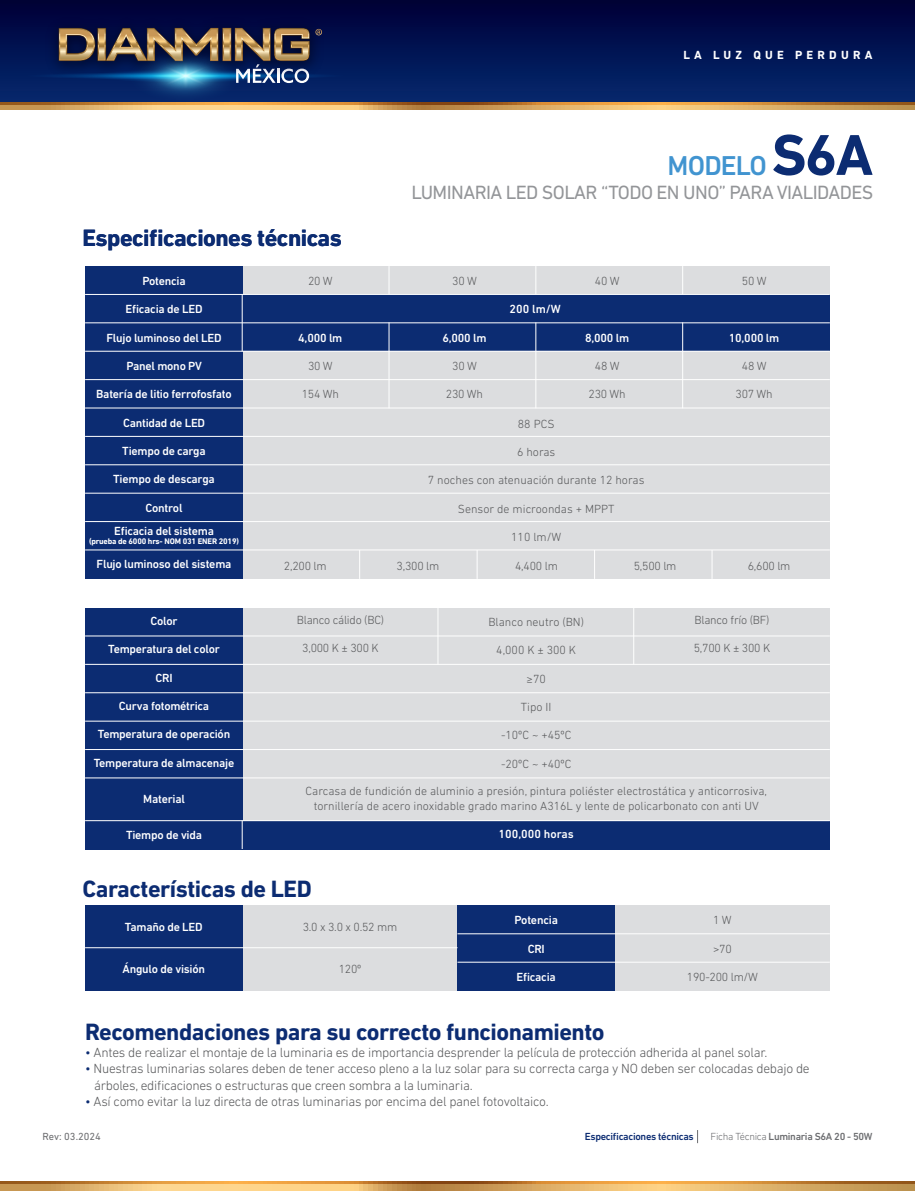
<style>
.page{position:relative;width:915px;height:1191px;background:#fff}
.page>*{position:absolute;margin:0;border:0;box-sizing:border-box;transform-origin:0 0}
.t1{font:500 27.75px "DIN Next LT Pro";letter-spacing:-.03em;color:#4194d0}
.t2{font:700 24px "DIN Next LT Pro";letter-spacing:-.02em;color:#0c2c72}
.t3{font:19.5px "DIN Next LT Pro";letter-spacing:-.03em;color:#939598}
.t4{font:300 13.5px/16.5px "DIN Next LT Pro";letter-spacing:-.02em;color:#57585a}
.t5{font:300 12px "DIN Next LT Pro";color:#57585a}
.t6{font:500 12px "DIN Next LT Pro";letter-spacing:-.02em;color:#fff}
.t7{font:300 12px "DIN Next LT Pro";letter-spacing:-.02em;color:#57585a}
.t8{font:700 12px "DIN Next LT Pro";letter-spacing:.35em;color:#fff}
.t9{font:500 12px "DIN Next LT Pro";color:#fff}
.t10{font:500 10.5px "DIN Next LT Pro";letter-spacing:-.03em;color:#6c6d70}
.t11{font:500 10.5px "DIN Next LT Pro";letter-spacing:-.03em;color:#0c2c72}
.t12{font:10.5px "DIN Next LT Pro";color:#6c6d70}
.t13{font:700 8.25px "DIN Next LT Pro";letter-spacing:-.02em;color:#fff}
.s1{font-weight:700;font-size:58.5px;color:#0c2c72}
.s2{color:#0c2c72}
.s3{font-weight:300}
</style>
<div class="page">
<div style="left:0;top:0;width:914px;height:106px;background:linear-gradient(to bottom,#000039,#13306a)"></div>
<img style="left:4px;top:0;width:360px;height:110px">
<svg style="left:21px;top:28px;width:328px;height:75px;background:#354363"></svg>
<svg style="left:0;top:1183px;width:914px;height:8px;background:#ddae66"></svg>
<svg style="left:0;top:1181px;width:914px;height:2px;background:#c88131"></svg>
<svg style="left:0;top:104px;width:914px;height:5px;background:#dbaa62"></svg>
<svg style="left:0;top:103px;width:914px;height:1px"></svg>
<div style="left:85px;top:607px;width:744px;height:242px;background:#dcdddf"></div>
<div style="left:85px;top:820px;width:744px;height:29px;background:#0c2c72"></div>
<div style="left:85px;top:607px;width:157px;height:242px;background:#0c2c72"></div>
<hr style="left:85px;top:721px;width:744px;height:1px;background:#fff">
<hr style="left:85px;top:664px;width:744px;height:1px;background:#fff">
<hr style="left:85px;top:777px;width:744px;height:1px;background:#fff">
<hr style="left:85px;top:635px;width:744px;height:1px;background:#fff">
<hr style="left:85px;top:749px;width:744px;height:1px;background:#fff">
<hr style="left:85px;top:692px;width:744px;height:1px;background:#fff">
<hr style="left:85px;top:820px;width:744px;height:1px;background:#fff">
<hr style="left:437px;top:607px;width:1px;height:57px;background:#fff">
<hr style="left:633px;top:607px;width:1px;height:57px;background:#fff">
<svg style="left:242px;top:820px;width:1px;height:29px"></svg>
<div style="left:85px;top:905px;width:744px;height:86px;background:#dcdddf"></div>
<div style="left:85px;top:905px;width:157px;height:86px;background:#0c2c72"></div>
<div style="left:457px;top:905px;width:157px;height:86px;background:#0c2c72"></div>
<svg style="left:697px;top:1130px;width:1px;height:13px"></svg>
<hr style="left:457px;top:933px;width:372px;height:1px;background:#fff">
<hr style="left:457px;top:961px;width:372px;height:1px;background:#fff">
<hr style="left:85px;top:947px;width:372px;height:1px;background:#fff">
<div style="left:85px;top:266px;width:744px;height:312px;background:#dcdddf"></div>
<div style="left:85px;top:294px;width:744px;height:57px;background:#0c2c72"></div>
<div style="left:85px;top:266px;width:157px;height:312px;background:#0c2c72"></div>
<hr style="left:85px;top:379px;width:744px;height:1px;background:#fff">
<hr style="left:85px;top:493px;width:744px;height:1px;background:#fff">
<hr style="left:85px;top:322px;width:744px;height:1px;background:#fff">
<hr style="left:85px;top:436px;width:744px;height:1px;background:#fff">
<hr style="left:85px;top:549px;width:744px;height:1px;background:#fff">
<hr style="left:85px;top:294px;width:744px;height:1px;background:#fff">
<hr style="left:85px;top:407px;width:744px;height:1px;background:#fff">
<hr style="left:85px;top:521px;width:744px;height:1px;background:#fff">
<hr style="left:85px;top:351px;width:744px;height:1px;background:#fff">
<hr style="left:85px;top:464px;width:744px;height:1px;background:#fff">
<svg style="left:359px;top:550px;width:1px;height:28px"></svg>
<svg style="left:476px;top:550px;width:1px;height:29px"></svg>
<svg style="left:594px;top:550px;width:1px;height:28px"></svg>
<svg style="left:711px;top:550px;width:1px;height:29px"></svg>
<svg style="left:388px;top:266px;width:1px;height:28px"></svg>
<svg style="left:535px;top:266px;width:1px;height:28px"></svg>
<svg style="left:682px;top:266px;width:1px;height:28px"></svg>
<hr style="left:242px;top:294px;width:1px;height:57px;background:#fff">
<hr style="left:388px;top:322px;width:1px;height:86px;background:#fff">
<hr style="left:535px;top:322px;width:1px;height:86px;background:#fff">
<hr style="left:682px;top:322px;width:1px;height:86px;background:#fff">
<p class="t8" style="left:683px;top:48px;width:190px">LA LUZ QUE PERDURA</p>
<p class="t2" style="left:82px;top:224px;width:261px">Especificaciones técnicas</p>
<h1 class="t1" style="left:667px;top:149px;width:207px">MODELO <span class="s1">S6A</span></h1>
<h3 class="t3" style="left:411px;top:181px;width:463px">LUMINARIA LED SOLAR “TODO EN UNO” PARA VIALIDADES</h3>
<p class="t6" style="left:142px;top:274px;width:45px">Potencia</p>
<p class="t6" style="left:125px;top:302px;width:78px">Eficacia de LED</p>
<p class="t6" style="left:106px;top:331px;width:117px">Flujo luminoso del LED</p>
<p class="t6" style="left:126px;top:359px;width:77px">Panel mono PV</p>
<p class="t6" style="left:96px;top:387px;width:137px">Batería de litio ferrofosfato</p>
<p class="t6" style="left:123px;top:416px;width:84px">Cantidad de LED</p>
<p class="t6" style="left:122px;top:444px;width:85px">Tiempo de carga</p>
<p class="t6" style="left:113px;top:472px;width:103px">Tiempo de descarga</p>
<p class="t6" style="left:145px;top:500px;width:38px">Control</p>
<p class="t6" style="left:114px;top:524px;width:101px">Eficacia del sistema</p>
<p class="t13" style="left:89px;top:536px;width:151px">(prueba de 6000 hrs- NOM 031 ENER 2019)</p>
<p class="t6" style="left:97px;top:557px;width:136px">Flujo luminoso del sistema</p>
<p class="t6" style="left:150px;top:614px;width:29px">Color</p>
<p class="t6" style="left:108px;top:642px;width:113px">Temperatura del color</p>
<p class="t6" style="left:155px;top:670px;width:19px">CRI</p>
<p class="t6" style="left:119px;top:699px;width:92px">Curva fotométrica</p>
<p class="t6" style="left:98px;top:727px;width:134px">Temperatura de operación</p>
<p class="t6" style="left:94px;top:755px;width:142px">Temperatura de almacenaje</p>
<p class="t6" style="left:143px;top:791px;width:43px">Material</p>
<p class="t6" style="left:126px;top:827px;width:77px">Tiempo de vida</p>
<p class="t5" style="left:308px;top:274px;width:26px">20 W</p>
<p class="t5" style="left:452px;top:274px;width:26px">30 W</p>
<p class="t5" style="left:594px;top:274px;width:26px">40 W</p>
<p class="t5" style="left:741px;top:274px;width:26px">50 W</p>
<p class="t6" style="left:509px;top:302px;width:53px">200 lm/W</p>
<p class="t6" style="left:298px;top:330px;width:46px">4,000 lm</p>
<p class="t6" style="left:442px;top:330px;width:46px">6,000 lm</p>
<p class="t6" style="left:585px;top:330px;width:46px">8,000 lm</p>
<p class="t6" style="left:728px;top:330px;width:52px">10,000 lm</p>
<p class="t5" style="left:308px;top:359px;width:26px">30 W</p>
<p class="t5" style="left:452px;top:359px;width:26px">30 W</p>
<p class="t5" style="left:594px;top:359px;width:26px">48 W</p>
<p class="t5" style="left:741px;top:359px;width:26px">48 W</p>
<p class="t5" style="left:302px;top:387px;width:38px">154 Wh</p>
<p class="t5" style="left:446px;top:387px;width:38px">230 Wh</p>
<p class="t5" style="left:588px;top:387px;width:38px">230 Wh</p>
<p class="t5" style="left:735px;top:387px;width:38px">307 Wh</p>
<p class="t5" style="left:517px;top:417px;width:38px">88 PCS</p>
<p class="t5" style="left:517px;top:445px;width:40px">6 horas</p>
<p class="t5" style="left:428px;top:473px;width:218px">7 noches con atenuación durante 12 horas</p>
<p class="t5" style="left:458px;top:502px;width:158px">Sensor de microondas + MPPT</p>
<p class="t5" style="left:511px;top:530px;width:52px">110 lm/W</p>
<p class="t5" style="left:284px;top:558px;width:44px">2,200 lm</p>
<p class="t5" style="left:396px;top:558px;width:44px">3,300 lm</p>
<p class="t5" style="left:515px;top:558px;width:44px">4,400 lm</p>
<p class="t5" style="left:633px;top:558px;width:44px">5,500 lm</p>
<p class="t5" style="left:747px;top:558px;width:44px">6,600 lm</p>
<p class="t7" style="left:297px;top:613px;width:89px">Blanco cálido (BC)</p>
<p class="t5" style="left:302px;top:641px;width:78px">3,000 K ± 300 K</p>
<p class="t7" style="left:694px;top:613px;width:76px">Blanco frío (BF)</p>
<p class="t5" style="left:693px;top:641px;width:78px">5,700 K ± 300 K</p>
<p class="t5" style="left:488px;top:615px;width:97px">Blanco neutro (BN)</p>
<p class="t5" style="left:496px;top:643px;width:81px">4,000 K ± 300 K</p>
<p class="t5" style="left:526px;top:672px;width:21px">≥70</p>
<p class="t5" style="left:521px;top:700px;width:32px">Tipo II</p>
<p class="t5" style="left:501px;top:728px;width:72px">-10ºC ~ +45ºC</p>
<p class="t5" style="left:501px;top:756px;width:72px">-20ºC ~ +40ºC</p>
<p class="t5" style="left:305px;top:783px;width:463px">Carcasa de fundición de aluminio a presión, pintura poliéster electrostática y anticorrosiva,</p>
<p class="t5" style="left:313px;top:798px;width:446px">tornillería de acero inoxidable grado marino A316L y lente de policarbonato con anti UV</p>
<p class="t9" style="left:498px;top:826px;width:77px">100,000 horas</p>
<p class="t2" style="left:82px;top:874px;width:231px">Características de LED</p>
<p class="t6" style="left:125px;top:920px;width:79px">Tamaño de LED</p>
<p class="t6" style="left:122px;top:962px;width:84px">Ángulo de visión</p>
<p class="t5" style="left:302px;top:920px;width:96px">3.0 x 3.0 x 0.52 mm</p>
<p class="t5" style="left:338px;top:962px;width:24px">120º</p>
<p class="t6" style="left:514px;top:913px;width:45px">Potencia</p>
<p class="t6" style="left:527px;top:941px;width:19px">CRI</p>
<p class="t6" style="left:516px;top:970px;width:41px">Eficacia</p>
<p class="t5" style="left:713px;top:913px;width:20px">1 W</p>
<p class="t5" style="left:712px;top:941px;width:20px">&gt;70</p>
<p class="t5" style="left:686px;top:970px;width:73px">190-200 lm/W</p>
<p class="t2" style="left:85px;top:1018px;width:521px">Recomendaciones para su correcto funcionamiento</p>
<p class="t4" style="left:85px;top:1043px;width:683px"><span class="s2">•</span> Antes de realizar el montaje de la luminaria es de importancia desprender la película de protección adherida al panel solar.</p>
<p class="t4" style="left:94px;top:1060px;width:716px;text-indent:-9px"><span class="s2">•</span> Nuestras luminarias solares deben de tener acceso pleno a la luz solar para su correcta carga y NO deben ser colocadas debajo de árboles, edificaciones o estructuras que creen sombra a la luminaria.</p>
<p class="t4" style="left:85px;top:1093px;width:465px"><span class="s2">•</span> Así como evitar la luz directa de otras luminarias por encima del panel fotovoltaico.</p>
<p class="t12" style="left:43px;top:1130px;width:60px">Rev: 03.2024</p>
<p class="t11" style="left:584px;top:1130px;width:110px">Especificaciones técnicas</p>
<p class="t10" style="left:710px;top:1130px;width:163px"><span class="s3">Ficha Técnica</span> Luminaria S6A 20 - 50W</p>
</div>
